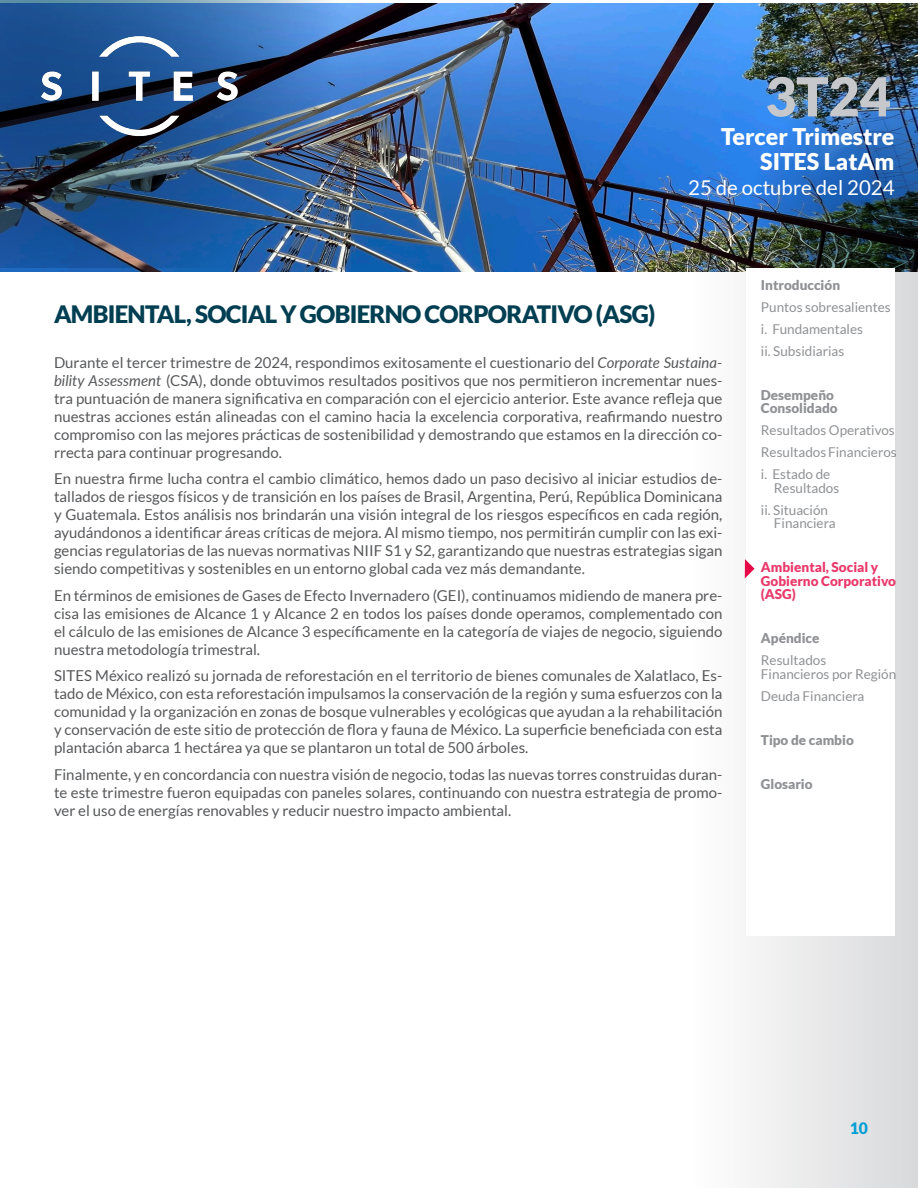
<style>
.page{position:relative;width:918px;height:1188px;background:#fff}
.page>*{position:absolute;margin:0;border:0;box-sizing:border-box;transform-origin:0 0}
.t1{font:900 53.7px "Lato";color:#c7c8cc}
.Titulo{font:900 24px "Lato";letter-spacing:-.03em;color:#003e52}
.t2{font:900 23.1px/24.9px "Lato";color:#fff;text-align:right}
.t3{font:20.4px "Lato";color:#fff}
.t4{font:900 15.75px "Lato";color:#009fd6}
.Cuerpo_de_texto{font:15px/18px "Lato";color:#57585a;text-align:justify}
.t5{font:13.5px/22px "Lato";color:#8f9194}
.t6{font:900 13.5px/13.5px "Lato";color:#8f9194}
.t7{font:900 13.5px/13.5px "Lato";color:#ea396b}
.s1{font-style:italic}
</style>
<div class="page">
<img style="left:0;top:3px;width:918px;height:268px">
<img style="left:725px;top:56px;width:193px;height:212px">
<img style="left:0;top:0;width:367px;height:268px">
<div style="left:686px;top:268px;width:232px;height:920px;background:linear-gradient(to right,#fff,#d8d9db)"></div>
<img style="left:31px;top:30px;width:216px;height:117px">
<div style="left:746px;top:268px;width:149px;height:668px;background:#fff"></div>
<svg style="left:745px;top:559px;width:10px;height:19px"></svg>
<h1 class="t1" style="left:765px;top:65px;width:127px">3T24</h1>
<h3 class="t2" style="left:721px;top:124px;width:175px">Tercer Trimestre<br>SITES LatAm</h3>
<h3 class="t3" style="left:688px;top:176px;width:208px">25 de octubre del 2024</h3>
<p class="Titulo" style="left:54px;top:300px;width:603px">AMBIENTAL, SOCIAL Y GOBIERNO CORPORATIVO (ASG)</p>
<p class="Cuerpo_de_texto" style="left:54px;top:353px;width:670px">Durante el tercer trimestre de 2024, respondimos exitosamente el cuestionario del <span class="s1">Corporate Sustaina&shy;bility Assessment</span> (CSA), donde obtuvimos resultados positivos que nos permitieron incrementar nues&shy;tra puntuación de manera significativa en comparación con el ejercicio anterior. Este avance refleja que nuestras acciones están alineadas con el camino hacia la excelencia corporativa, reafirmando nuestro compromiso con las mejores prácticas de sostenibilidad y demostrando que estamos en la dirección co&shy;rrecta para continuar progresando.</p>
<p class="Cuerpo_de_texto" style="left:54px;top:470px;width:670px">En nuestra firme lucha contra el cambio climático, hemos dado un paso decisivo al iniciar estudios de&shy;tallados de riesgos físicos y de transición en los países de Brasil, Argentina, Perú, República Dominicana y Guatemala. Estos análisis nos brindarán una visión integral de los riesgos específicos en cada región, ayudándonos a identificar áreas críticas de mejora. Al mismo tiempo, nos permitirán cumplir con las exi&shy;gencias regulatorias de las nuevas normativas NIIF S1 y S2, garantizando que nuestras estrategias sigan siendo competitivas y sostenibles en un entorno global cada vez más demandante.</p>
<p class="Cuerpo_de_texto" style="left:54px;top:586px;width:670px">En términos de emisiones de Gases de Efecto Invernadero (GEI), continuamos midiendo de manera pre&shy;cisa las emisiones de Alcance 1 y Alcance 2 en todos los países donde operamos, complementado con el cálculo de las emisiones de Alcance 3 específicamente en la categoría de viajes de negocio, siguiendo nuestra metodología trimestral.</p>
<p class="Cuerpo_de_texto" style="left:54px;top:667px;width:670px">SITES México realizó su jornada de reforestación en el territorio de bienes comunales de Xalatlaco, Es&shy;tado de México, con esta reforestación impulsamos la conservación de la región y suma esfuerzos con la comunidad y la organización en zonas de bosque vulnerables y ecológicas que ayudan a la rehabilitación y conservación de este sitio de protección de flora y fauna de México. La superficie beneficiada con esta plantación abarca 1 hectárea ya que se plantaron un total de 500 árboles.</p>
<p class="Cuerpo_de_texto" style="left:54px;top:765px;width:670px">Finalmente, y en concordancia con nuestra visión de negocio, todas las nuevas torres construidas duran&shy;te este trimestre fueron equipadas con paneles solares, continuando con nuestra estrategia de promo&shy;ver el uso de energías renovables y reducir nuestro impacto ambiental.</p>
<p class="t6" style="left:761px;top:278px;width:81px">Introducción</p>
<p class="t5" style="left:761px;top:296px;width:131px">Puntos sobresalientes i. Fundamentales<br>ii. Subsidiarias</p>
<p class="t6" style="left:761px;top:388px;width:78px">Desempeño<br>Consolidado</p>
<p class="t5" style="left:761px;top:419px;width:137px">Resultados Operativos<br>Resultados Financieros i. Estado de</p>
<p class="t5" style="left:761px;top:477px;width:80px;text-indent:13px">Resultados ii. Situación</p>
<p class="t5" style="left:774px;top:512px;width:63px">Financiera</p>
<p class="t7" style="left:761px;top:560px;width:137px">Ambiental, Social y<br>Gobierno Corporativo (ASG)</p>
<p class="t6" style="left:761px;top:631px;width:60px">Apéndice</p>
<p class="t5" style="left:761px;top:654px;width:137px;line-height:13.5px">Resultados<br>Financieros por Región</p>
<p class="t5" style="left:761px;top:685px;width:105px">Deuda Financiera</p>
<p class="t6" style="left:761px;top:733px;width:94px">Tipo de cambio</p>
<p class="t6" style="left:761px;top:777px;width:53px">Glosario</p>
<p class="t4" style="left:850px;top:1119px;width:20px">10</p>
</div>
